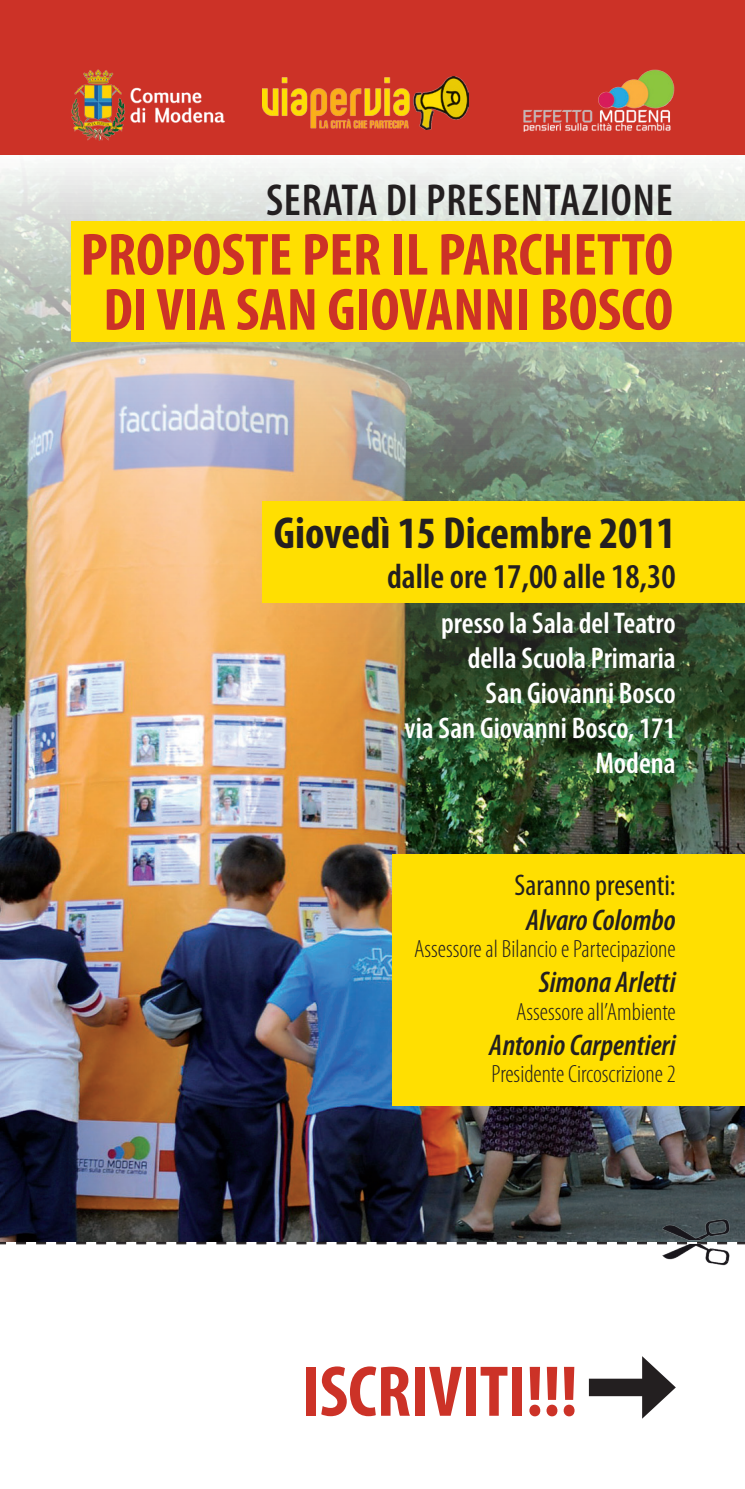
<style>
.page{position:relative;width:745px;height:1489px;background:#fff}
.page>*{position:absolute;margin:0;border:0;box-sizing:border-box;transform-origin:0 0}
.t1{font:700 condensed 72.5px "Myriad Pro";color:#cc3227}
.t2{font:700 condensed 60px/55px "Myriad Pro";color:#cc3227;text-align:center}
.t3{font:700 condensed 45px "Myriad Pro";color:#231f20}
.t4{font:600 condensed 45px "Myriad Pro";letter-spacing:.02em;color:#231f20}
.t5{font:600 condensed 35px "Myriad Pro";color:#231f20}
.t6{font:600 condensed 30px/35px "Myriad Pro";color:#fff;text-align:right}
.t7{font:italic 600 condensed 30px "Myriad Pro";color:#231f20}
.t8{font:condensed 30px "Myriad Pro";color:#231f20}
.t9{font:300 condensed 25px "Myriad Pro";color:#231f20}
</style>
<div class="page">
<img style="left:0;top:154px;width:744px;height:1087px">
<div style="left:72px;top:221px;width:672px;height:121px;background:#ffdf01"></div>
<div style="left:262px;top:501px;width:482px;height:101px;background:#ffdf01"></div>
<div style="left:0;top:0;width:744px;height:154px;background:#cc3227"></div>
<img style="left:71px;top:69px;width:154px;height:71px">
<img style="left:262px;top:77px;width:206px;height:53px">
<img style="left:523px;top:69px;width:152px;height:63px">
<svg style="left:0;top:1241px;width:744px;height:3px"></svg>
<div style="left:588px;top:1378px;width:67px;height:17px;background:#231f20"></div>
<svg style="left:641px;top:1356px;width:34px;height:62px"></svg>
<img style="left:638px;top:1214px;width:104px;height:52px">
<div style="left:392px;top:854px;width:352px;height:252px;background:#ffdf01"></div>
<h3 class="t4" style="left:266px;top:172px;width:408px">Serata di presentazione</h3>
<h2 class="t2" style="left:80px;top:226px;width:594px">PROPOSTE PER IL PARCHETTO<br>DI VIA SAN GIOVANNI BOSCO</h2>
<h3 class="t3" style="left:274px;top:504px;width:403px">Giovedì 15 Dicembre 2011</h3>
<p class="t5" style="left:387px;top:554px;width:290px">dalle ore 17,00 alle 18,30</p>
<p class="t6" style="left:404px;top:605px;width:272px">presso la Sala del Teatro della Scuola Primaria<br>San Giovanni Bosco<br>via San Giovanni Bosco, 171<br>Modena</p>
<p class="t8" style="left:514px;top:866px;width:163px">Saranno presenti:</p>
<p class="t7" style="left:525px;top:901px;width:151px">Alvaro Colombo</p>
<p class="t9" style="left:414px;top:934px;width:263px">Assessore al Bilancio e Partecipazione</p>
<p class="t7" style="left:538px;top:963px;width:138px">Simona Arletti</p>
<p class="t9" style="left:515px;top:996px;width:161px">Assessore all’Ambiente</p>
<p class="t7" style="left:489px;top:1026px;width:188px">Antonio Carpentieri</p>
<p class="t9" style="left:491px;top:1059px;width:186px">Presidente Circoscrizione 2</p>
<h1 class="t1" style="left:301px;top:1346px;width:277px">ISCRIVITI!!!</h1>
</div>
